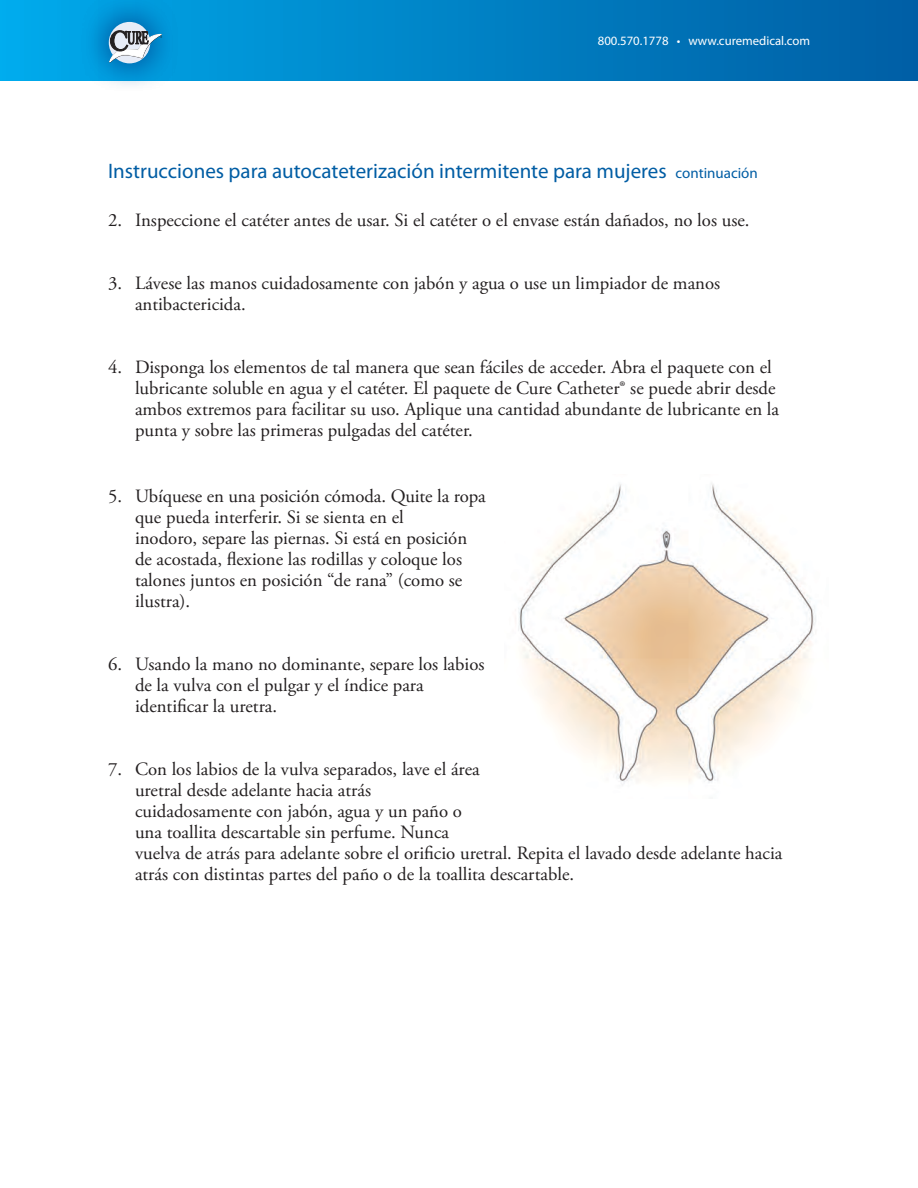
<style>
.page{position:relative;width:918px;height:1188px;background:#fff}
.page>*{position:absolute;margin:0;border:0;box-sizing:border-box;transform-origin:0 0}
.t1{font:21px "Myriad Pro";color:#005da4}
.t2{font:18.75px/21px "Adobe Garamond Pro";color:#231f20}
.t3{font:12.75px "Myriad Pro";color:#fff}
.s1{font-size:15px}
</style>
<div class="page">
<svg style="left:0;top:0;width:918px;height:81px;background:#0080c4"></svg>
<svg style="left:81px;top:0;width:98px;height:85px;background:#0f9bda"></svg>
<div style="left:109px;top:22px;width:41px;height:41px;background:#e7ecf7;border-radius:50%"></div>
<svg style="left:109px;top:25px;width:53px;height:38px"></svg>
<img style="left:518px;top:483px;width:298px;height:303px">
<p class="t3" style="left:598px;top:34px;width:214px">800.570.1778 • www.curemedical.com</p>
<p class="t1" style="left:108px;top:159px;width:651px">Instrucciones para autocateterización intermitente para mujeres <span class="s1">continuación</span></p>
<p class="t2" style="left:108px;top:210px;width:643px">2. Inspeccione el catéter antes de usar. Si el catéter o el envase están dañados, no los use.</p>
<p class="t2" style="left:135px;top:273px;width:587px;text-indent:-27px">3. Lávese las manos cuidadosamente con jabón y agua o use un limpiador de manos antibactericida.</p>
<p class="t2" style="left:135px;top:357px;width:646px;text-indent:-27px">4. Disponga los elementos de tal manera que sean fáciles de acceder. Abra el paquete con el lubricante soluble en agua y el catéter. El paquete de Cure Catheter® se puede abrir desde ambos extremos para facilitar su uso. Aplique una cantidad abundante de lubricante en la punta y sobre las primeras pulgadas del catéter.</p>
<p class="t2" style="left:135px;top:486px;width:352px;text-indent:-27px">5. Ubíquese en una posición cómoda. Quite la ropa que pueda interferir. Si se sienta en el<br>inodoro, separe las piernas. Si está en posición de acostada, flexione las rodillas y coloque los talones juntos en posición “de rana” (como se ilustra).</p>
<p class="t2" style="left:108px;top:654px;width:378px">6. Usando la mano no dominante, separe los labios</p>
<p class="t2" style="left:135px;top:675px;width:290px">de la vulva con el pulgar y el índice para identificar la uretra.</p>
<p class="t2" style="left:108px;top:759px;width:373px">7. Con los labios de la vulva separados, lave el área</p>
<p class="t2" style="left:135px;top:780px;width:238px">uretral desde adelante hacia atrás</p>
<p class="t2" style="left:135px;top:801px;width:329px">cuidadosamente con jabón, agua y un paño o</p>
<p class="t2" style="left:135px;top:822px;width:316px">una toallita descartable sin perfume. Nunca</p>
<p class="t2" style="left:135px;top:843px;width:649px">vuelva de atrás para adelante sobre el orificio uretral. Repita el lavado desde adelante hacia atrás con distintas partes del paño o de la toallita descartable.</p>
</div>
